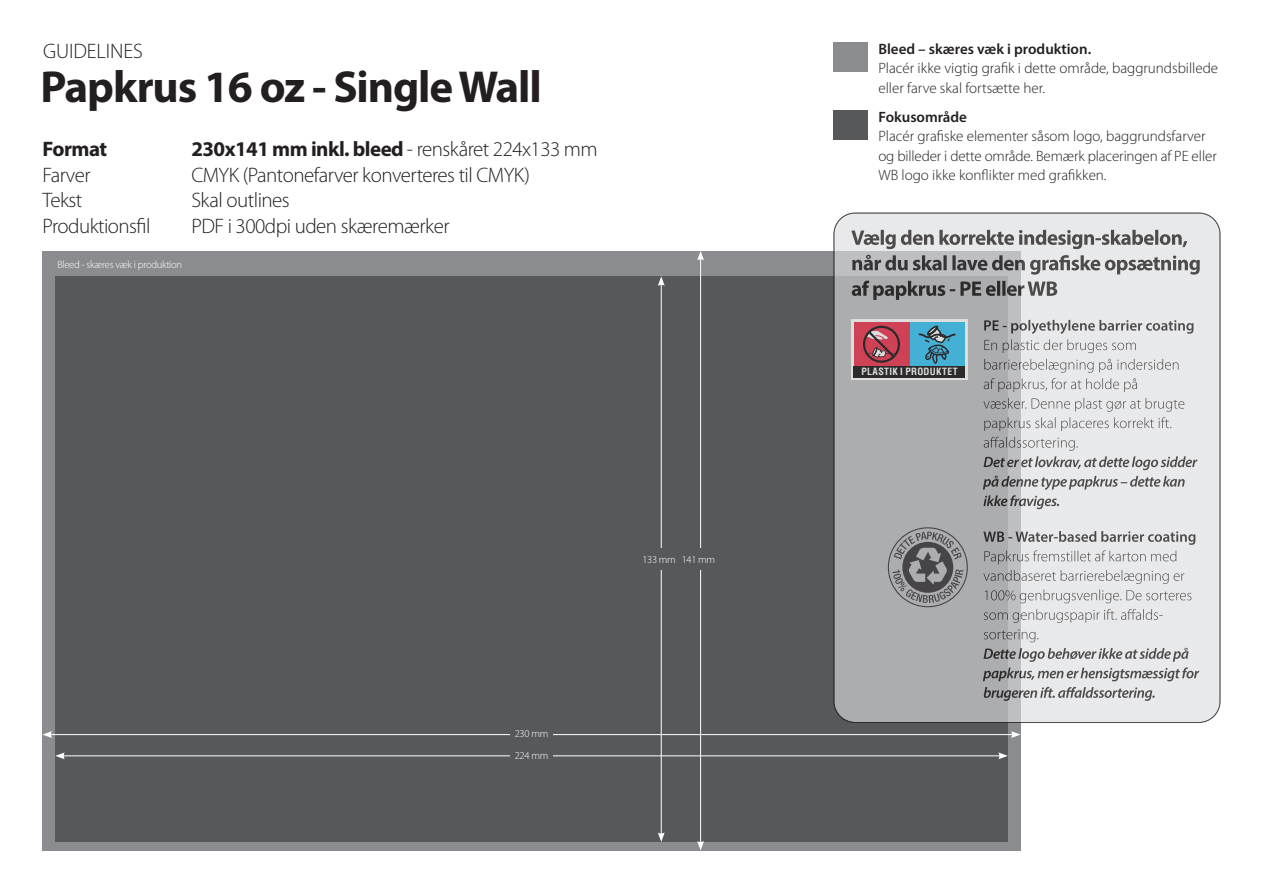
<style>
.page{position:relative;width:1263px;height:893px;background:#fff}
.page>*{position:absolute;margin:0;border:0;box-sizing:border-box;transform-origin:0 0}
.t1{font:700 45px "Myriad Pro";letter-spacing:-.025em;color:#231f20}
.t2{font:300 21px "Myriad Pro";letter-spacing:-.025em;color:#231f20}
.t3{font:700 21px "Myriad Pro";letter-spacing:-.025em;color:#231f20}
.t4{font:300 21px "Myriad Pro";letter-spacing:-.005em;color:#231f20}
.t5{font:300 15px/19.5px "Myriad Pro";color:#231f20}
.t6{font:600 15px "Myriad Pro";color:#231f20}
.t7{font:300 10.5px "Myriad Pro";letter-spacing:-.025em;color:#fff}
.t8{font:700 condensed 9.75px "Helvetica";letter-spacing:.04em;color:#fff}
.s1{font-weight:300}
</style>
<div class="page">
<div style="left:43px;top:251px;width:977px;height:599px;background:#8a8c8f"></div>
<div style="left:55px;top:276px;width:953px;height:566px;background:#57585a"></div>
<hr style="left:50px;top:734px;width:963px;height:1px;background:#fff">
<svg style="left:43px;top:731px;width:9px;height:7px"></svg>
<svg style="left:1011px;top:731px;width:9px;height:7px"></svg>
<hr style="left:700px;top:258px;width:1px;height:585px;background:#fff">
<svg style="left:697px;top:251px;width:7px;height:9px"></svg>
<svg style="left:697px;top:841px;width:7px;height:9px"></svg>
<hr style="left:661px;top:283px;width:1px;height:552px;background:#fff">
<svg style="left:658px;top:276px;width:7px;height:10px"></svg>
<svg style="left:658px;top:832px;width:7px;height:10px"></svg>
<hr style="left:62px;top:755px;width:939px;height:1px;background:#fff">
<svg style="left:55px;top:752px;width:10px;height:7px"></svg>
<svg style="left:998px;top:752px;width:10px;height:7px"></svg>
<div style="left:510px;top:723px;width:43px;height:21px;background:#57585a"></div>
<div style="left:677px;top:549px;width:43px;height:21px;background:#57585a"></div>
<div style="left:638px;top:549px;width:42px;height:21px;background:#57585a"></div>
<div style="left:510px;top:744px;width:43px;height:21px;background:#57585a"></div>
<div style="left:833px;top:43px;width:34px;height:29px;background:#8a8c8f"></div>
<div style="left:833px;top:111px;width:34px;height:29px;background:#57585a"></div>
<svg style="left:834px;top:213px;width:386px;height:509px;background:#c6c7c9"></svg>
<div style="left:851px;top:319px;width:117px;height:61px;background:#ddddde"></div>
<svg style="left:853px;top:366px;width:112px;height:12px"></svg>
<div style="left:909px;top:322px;width:56px;height:55px;background:#44b0d5"></div>
<div style="left:854px;top:322px;width:55px;height:55px;background:#cf4256"></div>
<svg style="left:863px;top:326px;width:37px;height:37px"></svg>
<svg style="left:919px;top:325px;width:37px;height:39px"></svg>
<div style="left:854px;top:366px;width:111px;height:11px;background:#2d2a2b"></div>
<div style="left:888px;top:527px;width:80px;height:80px;border:1px solid #231f20;border-radius:50%"></div>
<svg style="left:892px;top:532px;width:71px;height:71px;background:#818183"></svg>
<svg style="left:984px;top:687px;width:171px;height:14px;background:#b1b1b2"></svg>
<svg style="left:983px;top:648px;width:216px;height:33px;background:#bbbbbc"></svg>
<svg style="left:984px;top:629px;width:54px;height:13px"></svg>
<svg style="left:984px;top:609px;width:179px;height:14px;background:#c9c9cb"></svg>
<svg style="left:985px;top:590px;width:206px;height:13px;background:#c9cacb"></svg>
<svg style="left:983px;top:570px;width:201px;height:14px;background:#c9cacb"></svg>
<svg style="left:983px;top:531px;width:212px;height:33px;background:#c5c6c7"></svg>
<svg style="left:852px;top:281px;width:205px;height:19px;background:#89898b"></svg>
<svg style="left:852px;top:255px;width:348px;height:20px;background:#a4a3a5"></svg>
<svg style="left:851px;top:230px;width:336px;height:19px;background:#b2b2b3"></svg>
<svg style="left:983px;top:476px;width:202px;height:33px;background:#c5c6c7"></svg>
<svg style="left:983px;top:437px;width:214px;height:33px;background:#c9c9ca"></svg>
<svg style="left:983px;top:398px;width:201px;height:33px;background:#ceced0"></svg>
<svg style="left:984px;top:359px;width:194px;height:33px;background:#cecfd0"></svg>
<svg style="left:984px;top:320px;width:209px;height:33px;background:#c7c8c9"></svg>
<p class="t4" style="left:43px;top:40px;width:101px">GUIDELINES</p>
<p class="t1" style="left:40px;top:57px;width:503px">Papkrus 16 oz - Single Wall</p>
<p class="t3" style="left:43px;top:135px;width:66px">Format</p>
<p class="t3" style="left:191px;top:135px;width:408px">230x141 mm inkl. bleed <span class="s1">- renskåret 224x133 mm</span></p>
<p class="t2" style="left:43px;top:163px;width:50px">Farver</p>
<p class="t2" style="left:191px;top:163px;width:340px">CMYK (Pantonefarver konverteres til CMYK)</p>
<p class="t2" style="left:43px;top:189px;width:41px">Tekst</p>
<p class="t2" style="left:191px;top:189px;width:100px">Skal outlines</p>
<p class="t2" style="left:43px;top:214px;width:110px">Produktionsfil</p>
<p class="t2" style="left:191px;top:214px;width:260px">PDF i 300dpi uden skæremærker</p>
<p class="t7" style="left:57px;top:258px;width:126px">Bleed - skæres væk i produktion</p>
<p class="t7" style="left:515px;top:728px;width:35px">230 mm</p>
<p class="t7" style="left:515px;top:749px;width:35px">224 mm</p>
<p class="t7" style="left:642px;top:554px;width:74px">133 mm 141 mm</p>
<p class="t6" style="left:878px;top:39px;width:214px">Bleed – skæres væk i produktion.</p>
<p class="t5" style="left:878px;top:59px;width:341px">Placér ikke vigtig grafik i dette område, baggrundsbillede eller farve skal fortsætte her.</p>
<p class="t6" style="left:878px;top:107px;width:90px">Fokusområde</p>
<p class="t5" style="left:878px;top:127px;width:340px">Placér grafiske elementer såsom logo, baggrundsfarver og billeder i dette område. Bemærk placeringen af PE eller<br>WB logo ikke konflikter med grafikken.</p>
<p class="t8" style="left:861px;top:365px;width:98px">PLASTIK I PRODUKTET</p>
</div>
